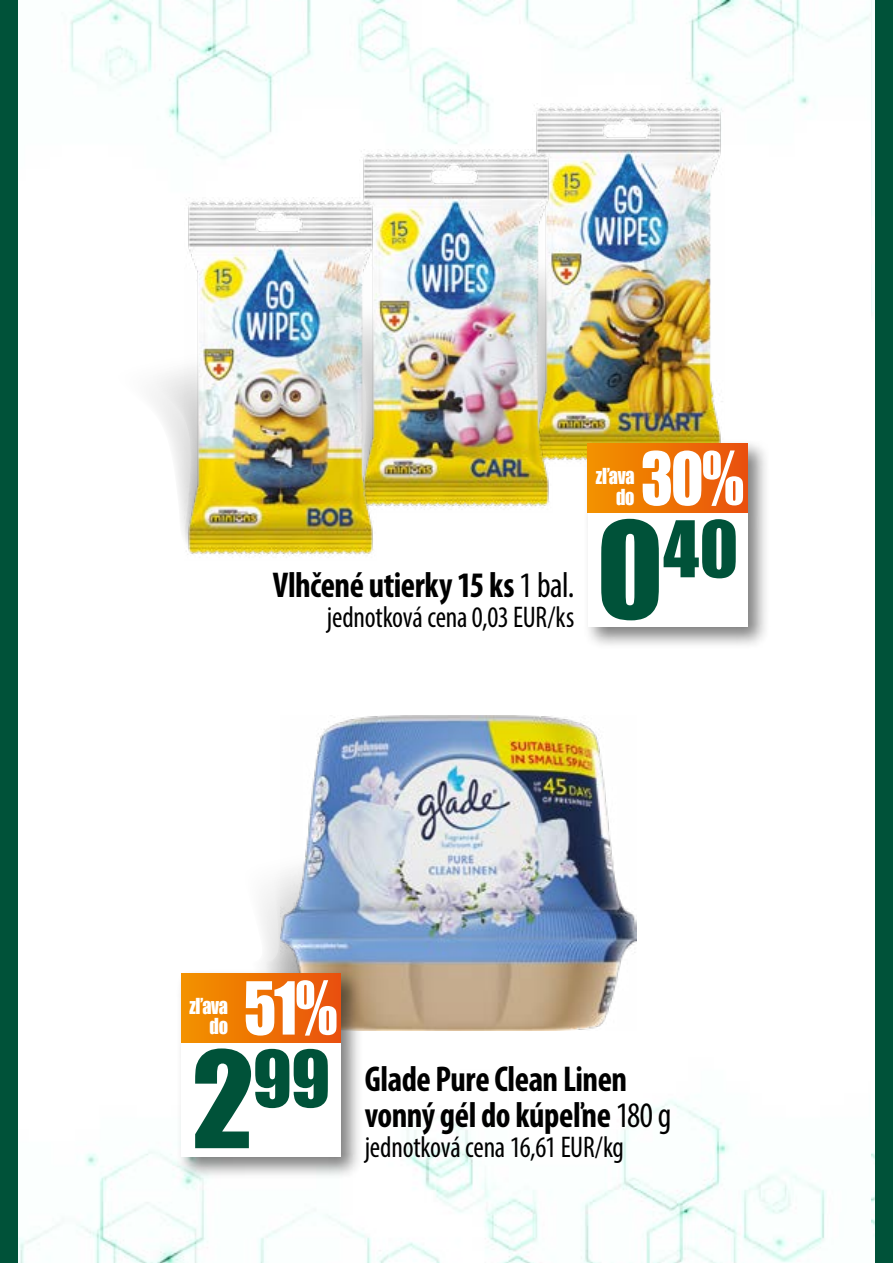
<style>
.page{position:relative;width:893px;height:1263px;background:#fff}
.page>*{position:absolute;margin:0;border:0;box-sizing:border-box;transform-origin:0 0}
.t1{font:123.75px "Impact";color:#005239}
.t2{font:72.15px "Impact";color:#005239}
.t3{font:67.5px "Impact";color:#fff;scale:.9 1}
.t4{font:700 condensed 36px/36px "Myriad Pro";letter-spacing:-.015em;color:#000;scale:.95 1}
.t5{font:condensed 30px "Myriad Pro";letter-spacing:-.01em;color:#000;scale:.95 1}
.t6{font:20.25px/20.2px "Impact";letter-spacing:-.02em;color:#fff;text-align:right;scale:.9 1}
.s1{font-weight:400}
.s2{font-size:123.75px}
</style>
<div class="page">
<img style="left:17px;top:0;width:855px;height:414px">
<svg style="left:875px;top:414px;width:1px;height:433px"></svg>
<img style="left:872px;top:0;width:4px;height:414px">
<img style="left:17px;top:847px;width:855px;height:416px">
<img style="left:872px;top:847px;width:4px;height:416px">
<div style="left:0;top:0;width:17px;height:1263px;background:#005239"></div>
<div style="left:876px;top:0;width:17px;height:1263px;background:#005239"></div>
<img style="left:532px;top:104px;width:193px;height:357px">
<img style="left:360px;top:150px;width:192px;height:358px">
<div style="left:582px;top:438px;width:189px;height:212px;background:#000;opacity:.5"></div>
<div style="left:588px;top:512px;width:159px;height:115px;background:#fff"></div>
<div style="left:588px;top:444px;width:159px;height:69px;background:linear-gradient(to right,#f39300,#e9500d)"></div>
<svg style="left:83px;top:343px;width:42px;height:71px"></svg>
<svg style="left:125px;top:343px;width:257px;height:188px"></svg>
<img style="left:184px;top:198px;width:192px;height:360px">
<svg style="left:191px;top:847px;width:445px;height:185px"></svg>
<svg style="left:229px;top:847px;width:406px;height:185px"></svg>
<img style="left:280px;top:716px;width:356px;height:315px">
<div style="left:176px;top:968px;width:189px;height:212px;background:#000;opacity:.5"></div>
<div style="left:181px;top:1042px;width:160px;height:115px;background:#fff"></div>
<div style="left:181px;top:973px;width:160px;height:69px;background:linear-gradient(to right,#f39300,#e9500d)"></div>
<p class="t4" style="left:273px;top:566px;width:319px">Vlhčené utierky 15 ks <span class="s1">1 bal.</span></p>
<p class="t5" style="left:327px;top:599px;width:262px">jednotková cena 0,03 EUR/ks</p>
<p class="t6" style="left:596px;top:466px;width:44px">zľava do</p>
<h3 class="t3" style="left:641px;top:426px;width:116px">30%</h3>
<h2 class="t2" style="left:597px;top:493px;width:143px"><span class="s2">0</span>40</h2>
<p class="t6" style="left:189px;top:995px;width:44px">zľava do</p>
<h3 class="t3" style="left:244px;top:956px;width:106px">51%</h3>
<h1 class="t1" style="left:192px;top:1004px;width:64px">2</h1>
<h2 class="t2" style="left:253px;top:1023px;width:79px">99</h2>
<p class="t4" style="left:365px;top:1060px;width:324px">Glade Pure Clean Linen vonný gél do kúpeľne <span class="s1">180 g</span></p>
<p class="t5" style="left:365px;top:1128px;width:274px">jednotková cena 16,61 EUR/kg</p>
</div>
